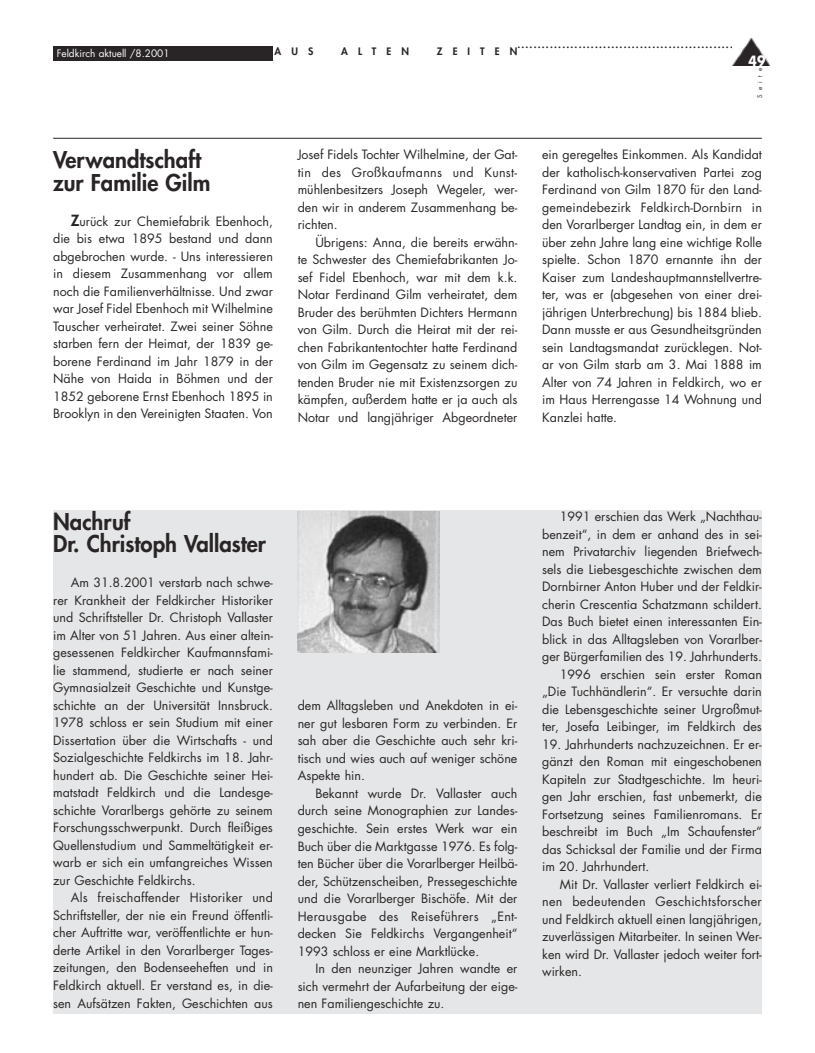
<style>
.page{position:relative;width:815px;height:1053px;background:#fff}
.page>*{position:absolute;margin:0;border:0;box-sizing:border-box;transform-origin:0 0}
.t1{font:800 22.5px/22.5px "Futura";color:#292526}
.t2{font:700 13.75px "Futura";color:#fff;scale:.9 1}
.t3{font:12.5px/17.5px "Futura";color:#292526;text-align:justify}
.t4{font:12.5px "Futura";letter-spacing:.025em;color:#292526}
.t5{font:800 10px "Futura";letter-spacing:1.005em;color:#292526}
.t6{font:10px "Futura";color:#fff}
.t7{font:6.25px "Futura";letter-spacing:.675em;color:#292526}
.s1{font-weight:800;font-size:15px}
</style>
<div class="page">
<div style="left:53px;top:510px;width:709px;height:503px;background:#e5e6e7"></div>
<div style="left:53px;top:46px;width:220px;height:14px;background:#292526"></div>
<hr style="left:53px;top:138px;width:709px;height:1px;background:#292526">
<img style="left:732px;top:39px;width:38px;height:26px">
<img style="left:298px;top:511px;width:141px;height:141px">
<p class="t6" style="left:57px;top:46px;width:114px">Feldkirch aktuell /8.2001</p>
<p class="t5" style="left:275px;top:44px;width:40px">AUS</p>
<p class="t5" style="left:341px;top:44px;width:69px">ALTEN</p>
<p class="t5" style="left:437px;top:44px;width:82px">ZEITEN</p>
<p class="t5" style="left:517px;top:38px;width:221px">......................................................</p>
<p class="t2" style="left:749px;top:51px;width:20px">49</p>
<p class="t7" style="left:756px;top:98px;width:32px;rotate:-90deg">Seite</p>
<p class="t1" style="left:53px;top:148px;width:159px">Verwandtschaft zur Familie Gilm</p>
<p class="t3" style="left:53px;top:212px;width:221px;text-indent:18px"><span class="s1">Z</span>urück zur Chemiefabrik Ebenhoch, die bis etwa 1895 bestand und dann abgebrochen wurde. - Uns interessieren in diesem Zusammenhang vor allem noch die Familienverhältnisse. Und zwar war Josef Fidel Ebenhoch mit Wilhelmine Tauscher verheiratet. Zwei seiner Söhne starben fern der Heimat, der 1839 ge&shy;borene Ferdinand im Jahr 1879 in der Nähe von Haida in Böhmen und der 1852 geborene Ernst Ebenhoch 1895 in Brooklyn in den Vereinigten Staaten. Von</p>
<p class="t3" style="left:298px;top:146px;width:221px">Josef Fidels Tochter Wilhelmine, der Gat-</p>
<p class="t4" style="left:298px;top:163px;width:221px">tin des Großkaufmanns und Kunst-</p>
<p class="t3" style="left:298px;top:181px;width:221px">mühlenbesitzers Joseph Wegeler, wer-</p>
<p class="t3" style="left:298px;top:198px;width:221px">den wir in anderem Zusammenhang be-</p>
<p class="t3" style="left:298px;top:216px;width:41px">richten.</p>
<p class="t3" style="left:315px;top:233px;width:204px">Übrigens: Anna, die bereits erwähn-</p>
<p class="t3" style="left:298px;top:251px;width:221px">te Schwester des Chemiefabrikanten Jo-</p>
<p class="t3" style="left:298px;top:268px;width:221px">sef Fidel Ebenhoch, war mit dem k.k.</p>
<p class="t3" style="left:298px;top:286px;width:221px">Notar Ferdinand Gilm verheiratet, dem</p>
<p class="t3" style="left:298px;top:303px;width:221px">Bruder des berühmten Dichters Hermann</p>
<p class="t3" style="left:298px;top:321px;width:221px">von Gilm. Durch die Heirat mit der rei-</p>
<p class="t3" style="left:298px;top:338px;width:221px">chen Fabrikantentochter hatte Ferdinand</p>
<p class="t3" style="left:298px;top:356px;width:221px">von Gilm im Gegensatz zu seinem dich-</p>
<p class="t3" style="left:298px;top:373px;width:221px">tenden Bruder nie mit Existenzsorgen zu</p>
<p class="t3" style="left:298px;top:391px;width:221px">kämpfen, außerdem hatte er ja auch als</p>
<p class="t3" style="left:298px;top:408px;width:221px">Notar und langjähriger Abgeordneter</p>
<p class="t3" style="left:542px;top:146px;width:221px">ein geregeltes Einkommen. Als Kandidat der katholisch-konservativen Partei zog Ferdinand von Gilm 1870 für den Land&shy;gemeindebezirk Feldkirch-Dornbirn in den Vorarlberger Landtag ein, in dem er über zehn Jahre lang eine wichtige Rolle spielte. Schon 1870 ernannte ihn der Kaiser zum Landeshauptmannstellvertre&shy;ter, was er (abgesehen von einer drei&shy;jährigen Unterbrechung) bis 1884 blieb.<br>Dann musste er aus Gesundheitsgründen sein Landtagsmandat zurücklegen. Not&shy;ar von Gilm starb am 3. Mai 1888 im Alter von 74 Jahren in Feldkirch, wo er im Haus Herrengasse 14 Wohnung und Kanzlei hatte.</p>
<p class="t1" style="left:53px;top:509px;width:214px">Nachruf<br>Dr. Christoph Vallaster</p>
<p class="t3" style="left:71px;top:573px;width:203px">Am 31.8.2001 verstarb nach schwe-</p>
<p class="t3" style="left:53px;top:591px;width:221px">rer Krankheit der Feldkircher Historiker</p>
<p class="t3" style="left:53px;top:608px;width:221px">und Schriftsteller Dr. Christoph Vallaster</p>
<p class="t3" style="left:53px;top:626px;width:221px">im Alter von 51 Jahren. Aus einer altein-</p>
<p class="t3" style="left:53px;top:643px;width:221px">gesessenen Feldkircher Kaufmannsfami-</p>
<p class="t3" style="left:53px;top:661px;width:221px">lie stammend, studierte er nach seiner</p>
<p class="t3" style="left:53px;top:678px;width:221px">Gymnasialzeit Geschichte und Kunstge-</p>
<p class="t3" style="left:53px;top:696px;width:221px">schichte an der Universität Innsbruck.</p>
<p class="t3" style="left:53px;top:713px;width:221px">1978 schloss er sein Studium mit einer</p>
<p class="t3" style="left:53px;top:731px;width:221px">Dissertation über die Wirtschafts - und</p>
<p class="t3" style="left:53px;top:748px;width:221px">Sozialgeschichte Feldkirchs im 18. Jahr-</p>
<p class="t3" style="left:53px;top:766px;width:221px">hundert ab. Die Geschichte seiner Hei-</p>
<p class="t3" style="left:53px;top:783px;width:221px">matstadt Feldkirch und die Landesge-</p>
<p class="t3" style="left:53px;top:801px;width:221px">schichte Vorarlbergs gehörte zu seinem</p>
<p class="t3" style="left:53px;top:818px;width:221px">Forschungsschwerpunkt. Durch fleißiges</p>
<p class="t3" style="left:53px;top:836px;width:221px">Quellenstudium und Sammeltätigkeit er-</p>
<p class="t3" style="left:53px;top:853px;width:221px">warb er sich ein umfangreiches Wissen</p>
<p class="t3" style="left:53px;top:871px;width:144px">zur Geschichte Feldkirchs.</p>
<p class="t3" style="left:71px;top:888px;width:204px">Als freischaffender Historiker und</p>
<p class="t3" style="left:53px;top:906px;width:221px">Schriftsteller, der nie ein Freund öffentli-</p>
<p class="t3" style="left:53px;top:923px;width:221px">cher Auftritte war, veröffentlichte er hun-</p>
<p class="t3" style="left:53px;top:941px;width:221px">derte Artikel in den Vorarlberger Tages-</p>
<p class="t3" style="left:53px;top:958px;width:221px">zeitungen, den Bodenseeheften und in</p>
<p class="t3" style="left:53px;top:976px;width:221px">Feldkirch aktuell. Er verstand es, in die-</p>
<p class="t3" style="left:53px;top:993px;width:221px">sen Aufsätzen Fakten, Geschichten aus</p>
<p class="t3" style="left:298px;top:696px;width:221px">dem Alltagsleben und Anekdoten in ei-</p>
<p class="t3" style="left:298px;top:714px;width:221px">ner gut lesbaren Form zu verbinden. Er</p>
<p class="t3" style="left:298px;top:731px;width:221px">sah aber die Geschichte auch sehr kri-</p>
<p class="t3" style="left:298px;top:749px;width:221px">tisch und wies auch auf weniger schöne</p>
<p class="t3" style="left:298px;top:766px;width:69px">Aspekte hin.</p>
<p class="t3" style="left:315px;top:784px;width:204px">Bekannt wurde Dr. Vallaster auch</p>
<p class="t3" style="left:298px;top:801px;width:221px">durch seine Monographien zur Landes-</p>
<p class="t3" style="left:298px;top:819px;width:221px">geschichte. Sein erstes Werk war ein</p>
<p class="t3" style="left:298px;top:836px;width:221px">Buch über die Marktgasse 1976. Es folg-</p>
<p class="t3" style="left:298px;top:854px;width:221px">ten Bücher über die Vorarlberger Heilbä-</p>
<p class="t3" style="left:298px;top:871px;width:221px">der, Schützenscheiben, Pressegeschichte</p>
<p class="t3" style="left:298px;top:889px;width:221px">und die Vorarlberger Bischöfe. Mit der</p>
<p class="t4" style="left:298px;top:907px;width:221px">Herausgabe des Reiseführers „Ent-</p>
<p class="t3" style="left:298px;top:924px;width:221px">decken Sie Feldkirchs Vergangenheit“</p>
<p class="t3" style="left:298px;top:941px;width:183px">1993 schloss er eine Marktlücke.</p>
<p class="t3" style="left:315px;top:959px;width:204px">In den neunziger Jahren wandte er</p>
<p class="t3" style="left:298px;top:976px;width:221px">sich vermehrt der Aufarbeitung der eige-</p>
<p class="t3" style="left:298px;top:994px;width:148px">nen Familiengeschichte zu.</p>
<p class="t3" style="left:542px;top:507px;width:221px;text-align:right">1991 erschien das Werk „Nachthau&shy;benzeit“, in dem er anhand des in sei&shy;nem Privatarchiv liegenden Briefwech&shy;sels die Liebesgeschichte zwischen dem Dornbirner Anton Huber und der Feldkir&shy;cherin Crescentia Schatzmann schildert.<br>Das Buch bietet einen interessanten Ein&shy;blick in das Alltagsleben von Vorarlber&shy;ger Bürgerfamilien des 19. Jahrhunderts.<br>1996 erschien sein erster Roman „Die Tuchhändlerin“. Er versuchte darin die Lebensgeschichte seiner Urgroßmut&shy;ter, Josefa Leibinger, im Feldkirch des</p>
<p class="t3" style="left:542px;top:735px;width:221px">19. Jahrhunderts nachzuzeichnen. Er er-</p>
<p class="t3" style="left:542px;top:752px;width:221px">gänzt den Roman mit eingeschobenen</p>
<p class="t3" style="left:542px;top:770px;width:221px">Kapiteln zur Stadtgeschichte. Im heuri-</p>
<p class="t3" style="left:542px;top:787px;width:221px">gen Jahr erschien, fast unbemerkt, die</p>
<p class="t3" style="left:542px;top:805px;width:221px">Fortsetzung seines Familienromans. Er</p>
<p class="t3" style="left:542px;top:822px;width:221px">beschreibt im Buch „Im Schaufenster“</p>
<p class="t3" style="left:542px;top:840px;width:221px">das Schicksal der Familie und der Firma</p>
<p class="t3" style="left:542px;top:857px;width:109px">im 20. Jahrhundert.</p>
<p class="t3" style="left:560px;top:875px;width:204px">Mit Dr. Vallaster verliert Feldkirch ei-</p>
<p class="t4" style="left:542px;top:893px;width:221px">nen bedeutenden Geschichtsforscher</p>
<p class="t3" style="left:542px;top:910px;width:221px">und Feldkirch aktuell einen langjährigen,</p>
<p class="t3" style="left:542px;top:927px;width:221px">zuverlässigen Mitarbeiter. In seinen Wer-</p>
<p class="t3" style="left:542px;top:945px;width:221px">ken wird Dr. Vallaster jedoch weiter fort-</p>
<p class="t3" style="left:542px;top:962px;width:41px">wirken.</p>
</div>
